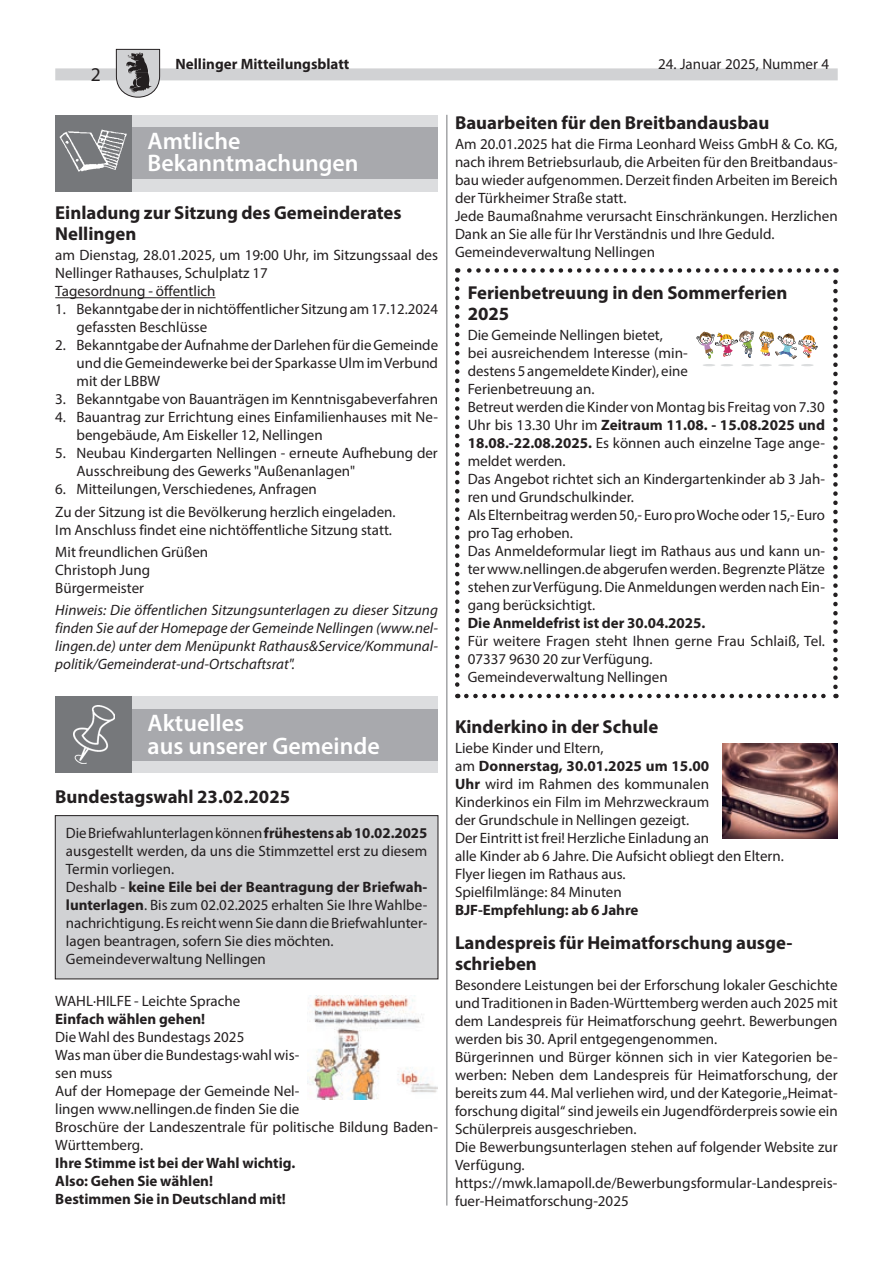
<style>
.page{position:relative;width:893px;height:1263px;background:#fff}
.page>*{position:absolute;margin:0;border:0;box-sizing:border-box;transform-origin:0 0}
.t1{font:600 24px/22.5px "Myriad Pro";color:#fff}
.t2{font:19.5px "Myriad Pro";color:#231f20}
.t3{font:700 18.75px/21px "Myriad Pro";color:#231f20}
.t4{font:15px/18px "Myriad Pro";color:#231f20}
.t5{font:italic 15px/18px "Myriad Pro";color:#231f20;text-align:justify}
.t6{font:700 15px/18px "Myriad Pro";color:#231f20}
.s1{font-weight:700}
</style>
<div class="page">
<div style="left:55px;top:68px;width:783px;height:12px;background:#d1d2d4"></div>
<svg style="left:115px;top:49px;width:46px;height:49px"></svg>
<div style="left:55px;top:816px;width:383px;height:163px;background:#d1d2d4"></div>
<div style="left:55px;top:815px;width:383px;height:164px;border:1px solid #231f20"></div>
<img style="left:696px;top:330px;width:121px;height:36px">
<img style="left:722px;top:743px;width:116px;height:95px">
<hr style="left:55px;top:297px;width:161px;height:1px;background:#231f20">
<div style="left:55px;top:115px;width:383px;height:76px;background:#dcdddf"></div>
<div style="left:55px;top:128px;width:383px;height:51px;background:#a8a9ad"></div>
<div style="left:55px;top:115px;width:77px;height:76px;background:#76787b"></div>
<img style="left:59px;top:129px;width:68px;height:43px">
<div style="left:55px;top:697px;width:383px;height:76px;background:#dcdddf"></div>
<div style="left:55px;top:709px;width:383px;height:51px;background:#a8a9ad"></div>
<div style="left:55px;top:697px;width:77px;height:76px;background:#76787b"></div>
<img style="left:74px;top:706px;width:40px;height:58px">
<img style="left:308px;top:995px;width:130px;height:105px">
<hr style="left:446px;top:115px;width:1px;height:1090px;background:#76787b">
<svg style="left:455px;top:279px;width:4px;height:419px"></svg>
<svg style="left:466px;top:694px;width:370px;height:4px"></svg>
<svg style="left:833px;top:268px;width:5px;height:419px"></svg>
<svg style="left:457px;top:268px;width:369px;height:5px"></svg>
<h2 class="t2" style="left:91px;top:62px;width:12px">2</h2>
<p class="t6" style="left:176px;top:55px;width:175px">Nellinger Mitteilungsblatt</p>
<p class="t4" style="left:658px;top:55px;width:173px">24. Januar 2025, Nummer 4</p>
<h1 class="t1" style="left:148px;top:129px;width:213px">Amtliche<br>Bekanntmachungen</h1>
<p class="t3" style="left:55px;top:202px;width:348px">Einladung zur Sitzung des Gemeinderates<br>Nellingen</p>
<p class="t4" style="left:55px;top:246px;width:384px">am Dienstag, 28.01.2025, um 19:00 Uhr, im Sitzungssaal des<br>Nellinger Rathauses, Schulplatz 17<br>Tagesordnung - öffentlich</p>
<p class="t4" style="left:77px;top:300px;width:363px;text-indent:-21px">1. Bekanntgabe der in nichtöffentlicher Sitzung am 17.12.2024 gefassten Beschlüsse</p>
<p class="t4" style="left:77px;top:336px;width:363px;text-align:justify;text-indent:-21px">2. Bekanntgabe der Aufnahme der Darlehen für die Gemeinde und die Gemeindewerke bei der Sparkasse Ulm im Verbund mit der LBBW</p>
<p class="t4" style="left:55px;top:390px;width:384px">3. Bekanntgabe von Bauanträgen im Kenntnisgabeverfahren</p>
<p class="t4" style="left:77px;top:408px;width:363px;text-indent:-21px">4. Bauantrag zur Errichtung eines Einfamilienhauses mit Ne&shy;bengebäude, Am Eiskeller 12, Nellingen</p>
<p class="t4" style="left:77px;top:444px;width:363px;text-indent:-21px">5. Neubau Kindergarten Nellingen - erneute Aufhebung der<br>Ausschreibung des Gewerks "Außenanlagen"</p>
<p class="t4" style="left:55px;top:478px;width:342px;line-height:22.2px">6. Mitteilungen, Verschiedenes, Anfragen<br>Zu der Sitzung ist die Bevölkerung herzlich eingeladen.</p>
<p class="t4" style="left:55px;top:518px;width:338px;line-height:22.2px">Im Anschluss findet eine nichtöffentliche Sitzung statt.<br>Mit freundlichen Grüßen</p>
<p class="t4" style="left:55px;top:560px;width:96px">Christoph Jung<br>Bürgermeister</p>
<p class="t5" style="left:55px;top:601px;width:384px">Hinweis: Die öffentlichen Sitzungsunterlagen zu dieser Sitzung finden Sie auf der Homepage der Gemeinde Nellingen (www.nel&shy;lingen.de) unter dem Menüpunkt Rathaus&amp;Service/Kommunal&shy;politik/Gemeinderat-und-Ortschaftsrat".</p>
<h1 class="t1" style="left:148px;top:711px;width:234px">Aktuelles<br>aus unserer Gemeinde</h1>
<p class="t3" style="left:55px;top:785px;width:236px">Bundestagswahl 23.02.2025</p>
<p class="t4" style="left:66px;top:824px;width:363px">Die Briefwahlunterlagen können <span class="s1">frühestens ab 10.02.2025 </span>ausgestellt werden, da uns die Stimmzettel erst zu diesem Termin vorliegen.<br>Deshalb - <span class="s1">keine Eile bei der Beantragung der Briefwah&shy;lunterlagen</span>. Bis zum 02.02.2025 erhalten Sie Ihre Wahlbe&shy;nachrichtigung. Es reicht wenn Sie dann die Briefwahlunter&shy;lagen beantragen, sofern Sie dies möchten.<br>Gemeindeverwaltung Nellingen</p>
<p class="t4" style="left:55px;top:991px;width:187px">WAHL·HILFE - Leichte Sprache</p>
<p class="t6" style="left:55px;top:1009px;width:151px">Einfach wählen gehen!</p>
<p class="t4" style="left:55px;top:1027px;width:384px">Die Wahl des Bundestags 2025<br>Was man über die Bundestags·wahl wis-<br>sen muss<br>Auf der Homepage der Gemeinde Nel-<br>lingen www.nellingen.de finden Sie die<br>Broschüre der Landeszentrale für politische Bildung Baden-<br>Württemberg.</p>
<p class="t6" style="left:55px;top:1153px;width:242px">Ihre Stimme ist bei der Wahl wichtig.<br>Also: Gehen Sie wählen!<br>Bestimmen Sie in Deutschland mit!</p>
<p class="t3" style="left:455px;top:111px;width:316px">Bauarbeiten für den Breitbandausbau</p>
<p class="t4" style="left:455px;top:135px;width:384px">Am 20.01.2025 hat die Firma Leonhard Weiss GmbH &amp; Co. KG, nach ihrem Betriebsurlaub, die Arbeiten für den Breitbandaus&shy;bau wieder aufgenommen. Derzeit finden Arbeiten im Bereich der Türkheimer Straße statt.<br>Jede Baumaßnahme verursacht Einschränkungen. Herzlichen Dank an Sie alle für Ihr Verständnis und Ihre Geduld.<br>Gemeindeverwaltung Nellingen</p>
<p class="t3" style="left:468px;top:282px;width:321px">Ferienbetreuung in den Sommerferien<br>2025</p>
<p class="t4" style="left:468px;top:326px;width:359px">Die Gemeinde Nellingen bietet,<br>bei ausreichendem Interesse (min-<br>destens 5 angemeldete Kinder), eine<br>Ferienbetreuung an.<br>Betreut werden die Kinder von Montag bis Freitag von 7.30<br>Uhr bis 13.30 Uhr im <span class="s1">Zeitraum 11.08. - 15.08.2025 und 18.08.-22.08.2025.</span> Es können auch einzelne Tage ange&shy;meldet werden.<br>Das Angebot richtet sich an Kindergartenkinder ab 3 Jah&shy;ren und Grundschulkinder.<br>Als Elternbeitrag werden 50,- Euro pro Woche oder 15,- Euro pro Tag erhoben.<br>Das Anmeldeformular liegt im Rathaus aus und kann un&shy;ter www.nellingen.de abgerufen werden. Begrenzte Plätze stehen zur Verfügung. Die Anmeldungen werden nach Ein&shy;gang berücksichtigt.</p>
<p class="t6" style="left:468px;top:614px;width:239px">Die Anmeldefrist ist der 30.04.2025.</p>
<p class="t4" style="left:468px;top:632px;width:359px">Für weitere Fragen steht Ihnen gerne Frau Schlaiß, Tel.<br>07337 9630 20 zur Verfügung.<br>Gemeindeverwaltung Nellingen</p>
<p class="t3" style="left:455px;top:716px;width:205px">Kinderkino in der Schule</p>
<p class="t4" style="left:455px;top:739px;width:330px">Liebe Kinder und Eltern,<br>am <span class="s1">Donnerstag, 30.01.2025 um 15.00<br>Uhr</span> wird im Rahmen des kommunalen Kinderkinos ein Film im Mehrzweckraum<br>der Grundschule in Nellingen gezeigt.<br>Der Eintritt ist frei! Herzliche Einladung an<br>alle Kinder ab 6 Jahre. Die Aufsicht obliegt den Eltern.<br>Flyer liegen im Rathaus aus.<br>Spielfilmlänge: 84 Minuten</p>
<p class="t6" style="left:455px;top:901px;width:185px">BJF-Empfehlung: ab 6 Jahre</p>
<p class="t3" style="left:455px;top:932px;width:339px">Landespreis für Heimatforschung ausge&shy;schrieben</p>
<p class="t4" style="left:455px;top:976px;width:384px">Besondere Leistungen bei der Erforschung lokaler Geschichte und Traditionen in Baden-Württemberg werden auch 2025 mit dem Landespreis für Heimatforschung geehrt. Bewerbungen werden bis 30. April entgegengenommen.<br>Bürgerinnen und Bürger können sich in vier Kategorien be&shy;werben: Neben dem Landespreis für Heimatforschung, der bereits zum 44. Mal verliehen wird, und der Kategorie „Heimat&shy;forschung digital“ sind jeweils ein Jugendförderpreis sowie ein Schülerpreis ausgeschrieben.<br>Die Bewerbungsunterlagen stehen auf folgender Website zur Verfügung. https://mwk.lamapoll.de/Bewerbungsformular-Landespreis&shy;fuer-Heimatforschung-2025</p>
</div>
